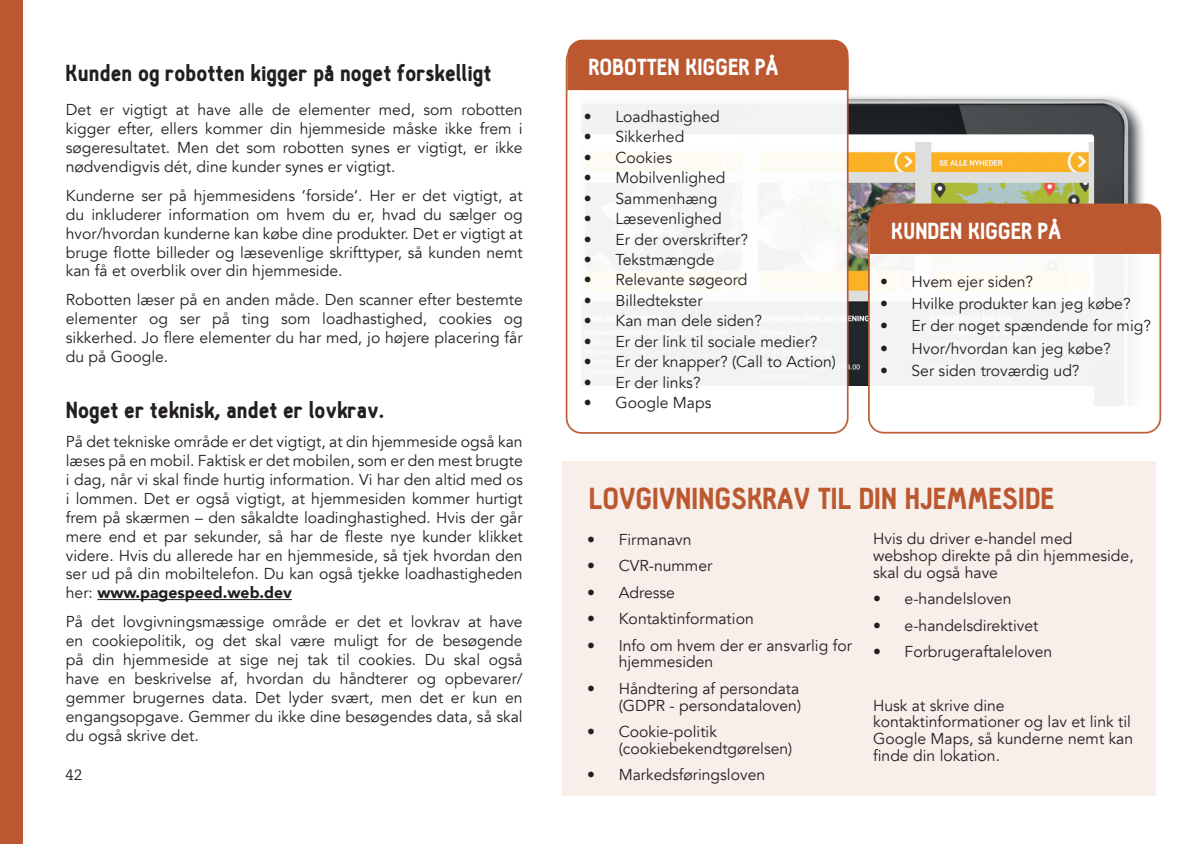
<style>
.page{position:relative;width:1191px;height:844px;background:#fff}
.page>*{position:absolute;margin:0;border:0;box-sizing:border-box;transform-origin:0 0}
.t1{font:900 29.75px "Hallosans";color:#bb5830}
.t2{font:900 22.75px "Hallosans";color:#231f20}
.t3{font:900 22.75px "Hallosans";color:#fff}
.t4{font:15.75px/18.9px "Avenir";color:#231f20;text-align:justify}
.t5{font:14px "Toppan Bunkyu Gothic Pr 6 N R";color:#231f20}
.s1{font-weight:900}
</style>
<div class="page">
<div style="left:562px;top:461px;width:594px;height:334px;background:#f8eeea"></div>
<div style="left:0;top:0;width:22px;height:843px;background:#bb5830"></div>
<hr style="left:97px;top:599px;width:195px;height:1px;background:#231f20">
<img style="left:848px;top:88px;width:296px;height:317px">
<img style="left:848px;top:142px;width:245px;height:244px">
<div style="left:566px;top:46px;width:281px;height:387px;background:#fafaf6;border-radius:15px"></div>
<div style="left:566px;top:45px;width:282px;height:388px;border:2px solid #bb5830;border-radius:15px"></div>
<div style="left:567px;top:40px;width:281px;height:50px;background:#bb5830"></div>
<div style="left:869px;top:209px;width:291px;height:223px;background:#fafaf5;border-radius:15px"></div>
<div style="left:868px;top:209px;width:293px;height:224px;border:2px solid #bb5830;border-radius:15px"></div>
<div style="left:869px;top:203px;width:292px;height:51px;background:#bb5830"></div>
<h2 class="t2" style="left:65px;top:62px;width:427px">Kunden og robotten kigger på noget forskelligt</h2>
<p class="t4" style="left:66px;top:101px;width:458px">Det er vigtigt at have alle de elementer med, som robotten kigger efter, ellers kommer din hjemmeside måske ikke frem i søgeresultatet. Men det som robotten synes er vigtigt, er ikke nødvendigvis dét, dine kunder synes er vigtigt.</p>
<p class="t4" style="left:66px;top:186px;width:458px">Kunderne ser på hjemmesidens ’forside’. Her er det vigtigt, at du inkluderer information om hvem du er, hvad du sælger og hvor/hvordan kunderne kan købe dine produkter. Det er vigtigt at bruge flotte billeder og læsevenlige skrifttyper, så kunden nemt kan få et overblik over din hjemmeside.</p>
<p class="t4" style="left:66px;top:291px;width:458px">Robotten læser på en anden måde. Den scanner efter bestemte elementer og ser på ting som loadhastighed, cookies og sikkerhed. Jo flere elementer du har med, jo højere placering får du på Google.</p>
<h2 class="t2" style="left:66px;top:399px;width:320px">Noget er teknisk, andet er lovkrav.</h2>
<p class="t4" style="left:66px;top:432px;width:458px">På det tekniske område er det vigtigt, at din hjemmeside også kan læses på en mobil. Faktisk er det mobilen, som er den mest brugte i dag, når vi skal finde hurtig information. Vi har den altid med os i lommen. Det er også vigtigt, at hjemmesiden kommer hurtigt frem på skærmen – den såkaldte loadinghastighed. Hvis der går mere end et par sekunder, så har de fleste nye kunder klikket videre. Hvis du allerede har en hjemmeside, så tjek hvordan den ser ud på din mobiltelefon. Du kan også tjekke loadhastigheden her: <span class="s1">www.pagespeed.web.dev</span></p>
<p class="t4" style="left:66px;top:612px;width:458px">På det lovgivningsmæssige område er det et lovkrav at have en cookiepolitik, og det skal være muligt for de besøgende på din hjemmeside at sige nej tak til cookies. Du skal også have en beskrivelse af, hvordan du håndterer og opbevarer/ gemmer brugernes data. Det lyder svært, men det er kun en engangsopgave. Gemmer du ikke dine besøgendes data, så skal du også skrive det.</p>
<p class="t5" style="left:65px;top:766px;width:18px">42</p>
<h2 class="t3" style="left:589px;top:56px;width:191px">ROBOTTEN KIGGER PÅ</h2>
<p class="t4" style="left:584px;top:107px;width:137px">• Loadhastighed</p>
<p class="t4" style="left:584px;top:128px;width:102px">• Sikkerhed</p>
<p class="t4" style="left:584px;top:148px;width:90px">• Cookies</p>
<p class="t4" style="left:584px;top:169px;width:143px">• Mobilvenlighed</p>
<p class="t4" style="left:584px;top:189px;width:135px">• Sammenhæng</p>
<p class="t4" style="left:584px;top:209px;width:139px">• Læsevenlighed</p>
<p class="t4" style="left:584px;top:230px;width:166px">• Er der overskrifter?</p>
<p class="t4" style="left:584px;top:250px;width:132px">• Tekstmængde</p>
<p class="t4" style="left:584px;top:271px;width:165px">• Relevante søgeord</p>
<p class="t4" style="left:584px;top:291px;width:120px">• Billedtekster</p>
<p class="t4" style="left:584px;top:312px;width:179px">• Kan man dele siden?</p>
<p class="t4" style="left:584px;top:332px;width:235px">• Er der link til sociale medier?</p>
<p class="t4" style="left:584px;top:352px;width:253px">• Er der knapper? (Call to Action)</p>
<p class="t4" style="left:584px;top:373px;width:118px">• Er der links?</p>
<p class="t4" style="left:584px;top:393px;width:129px">• Google Maps</p>
<h2 class="t3" style="left:891px;top:219px;width:171px">KUNDEN KIGGER PÅ</h2>
<p class="t4" style="left:880px;top:272px;width:155px">• Hvem ejer siden?</p>
<p class="t4" style="left:880px;top:294px;width:252px">• Hvilke produkter kan jeg købe?</p>
<p class="t4" style="left:880px;top:317px;width:272px">• Er der noget spændende for mig?</p>
<p class="t4" style="left:880px;top:339px;width:232px">• Hvor/hvordan kan jeg købe?</p>
<p class="t4" style="left:880px;top:361px;width:201px">• Ser siden troværdig ud?</p>
<h1 class="t1" style="left:589px;top:484px;width:467px">LOVGIVNINGSKRAV TIL DIN HJEMMESIDE</h1>
<p class="t4" style="left:587px;top:530px;width:106px">• Firmanavn</p>
<p class="t4" style="left:587px;top:556px;width:127px">• CVR-nummer</p>
<p class="t4" style="left:587px;top:583px;width:89px">• Adresse</p>
<p class="t4" style="left:587px;top:609px;width:168px">• Kontaktinformation</p>
<p class="t4" style="left:619px;top:637px;width:235px;line-height:16.6px;text-indent:-32px">• Info om hvem der er ansvarlig for hjemmesiden</p>
<p class="t4" style="left:587px;top:680px;width:215px;line-height:16.6px;text-align:right">• Håndtering af persondata (GDPR - persondataloven)</p>
<p class="t4" style="left:619px;top:723px;width:175px;line-height:16.6px;text-indent:-32px">• Cookie-politik (cookiebekendtgørelsen)</p>
<p class="t4" style="left:587px;top:765px;width:179px">• Markedsføringsloven</p>
<p class="t4" style="left:873px;top:531px;width:262px;line-height:16.6px;text-align:left">Hvis du driver e-handel med webshop direkte på din hjemmeside, skal du også have</p>
<p class="t4" style="left:873px;top:589px;width:140px">• e-handelsloven</p>
<p class="t4" style="left:873px;top:616px;width:167px">• e-handelsdirektivet</p>
<p class="t4" style="left:873px;top:642px;width:181px">• Forbrugeraftaleloven</p>
<p class="t4" style="left:873px;top:697px;width:261px;line-height:16.6px;text-align:left">Husk at skrive dine kontaktinformationer og lav et link til<br>Google Maps, så kunderne nemt kan finde din lokation.</p>
</div>
